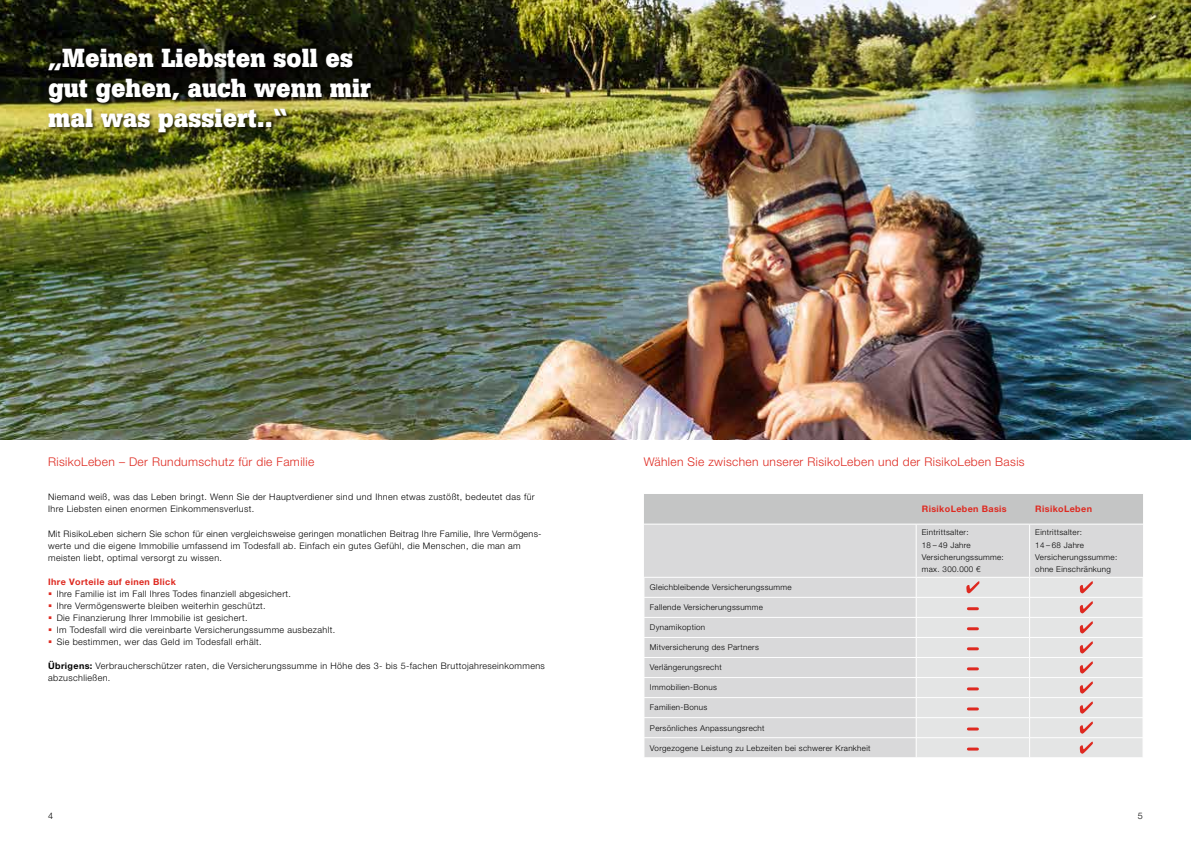
<style>
.page{position:relative;width:1191px;height:842px;background:#fff}
.page>*{position:absolute;margin:0;border:0;box-sizing:border-box;transform-origin:0 0}
.t1{font:700 26px/30px "Boton";color:#fff}
.t2{font:300 12px "Helvetica Neue LT Pro";letter-spacing:.03em;color:#de2920}
.t3{font:300 9px/12.1px "Helvetica Neue LT Pro";letter-spacing:.04em;color:#000}
.t4{font:700 9px "Helvetica Neue LT Pro";letter-spacing:.04em;color:#de2920}
.t5{font:300 8px/12px "Helvetica Neue LT Pro";letter-spacing:.04em;color:#000}
.s1{font-weight:700}
</style>
<div class="page">
<img style="left:0;top:0;width:1191px;height:440px">
<div style="left:48px;top:47px;width:328px;height:90px;background:#000;opacity:.75"></div>
<div style="left:644px;top:494px;width:499px;height:30px;background:#c4c5c5"></div>
<div style="left:644px;top:525px;width:499px;height:232px;background:#d9d9da"></div>
<div style="left:917px;top:578px;width:225px;height:179px;background:#e4e5e5"></div>
<hr style="left:916px;top:525px;width:1px;height:52px;background:#fff">
<hr style="left:1029px;top:525px;width:1px;height:52px;background:#fff">
<hr style="left:643px;top:577px;width:273px;height:1px;background:#fff">
<hr style="left:916px;top:577px;width:113px;height:1px;background:#fff">
<hr style="left:1029px;top:577px;width:114px;height:1px;background:#fff">
<hr style="left:643px;top:597px;width:273px;height:1px;background:#fff">
<hr style="left:916px;top:597px;width:113px;height:1px;background:#fff">
<hr style="left:1029px;top:597px;width:114px;height:1px;background:#fff">
<hr style="left:643px;top:617px;width:273px;height:1px;background:#fff">
<hr style="left:916px;top:617px;width:113px;height:1px;background:#fff">
<hr style="left:1029px;top:617px;width:114px;height:1px;background:#fff">
<hr style="left:643px;top:637px;width:273px;height:1px;background:#fff">
<hr style="left:916px;top:637px;width:113px;height:1px;background:#fff">
<hr style="left:1029px;top:637px;width:114px;height:1px;background:#fff">
<hr style="left:643px;top:657px;width:273px;height:1px;background:#fff">
<hr style="left:916px;top:657px;width:113px;height:1px;background:#fff">
<hr style="left:1029px;top:657px;width:114px;height:1px;background:#fff">
<hr style="left:643px;top:677px;width:273px;height:1px;background:#fff">
<hr style="left:916px;top:677px;width:113px;height:1px;background:#fff">
<hr style="left:1029px;top:677px;width:114px;height:1px;background:#fff">
<hr style="left:643px;top:697px;width:273px;height:1px;background:#fff">
<hr style="left:916px;top:697px;width:113px;height:1px;background:#fff">
<hr style="left:1029px;top:697px;width:114px;height:1px;background:#fff">
<hr style="left:643px;top:717px;width:273px;height:1px;background:#fff">
<hr style="left:916px;top:717px;width:113px;height:1px;background:#fff">
<hr style="left:1029px;top:717px;width:114px;height:1px;background:#fff">
<hr style="left:643px;top:737px;width:273px;height:1px;background:#fff">
<hr style="left:916px;top:737px;width:113px;height:1px;background:#fff">
<svg style="left:916px;top:578px;width:1px;height:179px"></svg>
<hr style="left:1029px;top:737px;width:114px;height:1px;background:#fff">
<svg style="left:1029px;top:578px;width:1px;height:179px"></svg>
<svg style="left:1142px;top:578px;width:1px;height:179px"></svg>
<svg style="left:966px;top:581px;width:13px;height:12px"></svg>
<svg style="left:1079px;top:581px;width:13px;height:12px"></svg>
<svg style="left:968px;top:607px;width:9px;height:3px"></svg>
<svg style="left:1079px;top:601px;width:13px;height:12px"></svg>
<svg style="left:968px;top:627px;width:9px;height:3px"></svg>
<svg style="left:1079px;top:621px;width:13px;height:12px"></svg>
<svg style="left:968px;top:647px;width:9px;height:3px"></svg>
<svg style="left:1079px;top:641px;width:13px;height:12px"></svg>
<svg style="left:968px;top:667px;width:9px;height:3px"></svg>
<svg style="left:1079px;top:661px;width:13px;height:12px"></svg>
<svg style="left:968px;top:687px;width:9px;height:3px"></svg>
<svg style="left:1079px;top:681px;width:13px;height:13px"></svg>
<svg style="left:968px;top:707px;width:9px;height:3px"></svg>
<svg style="left:1079px;top:702px;width:13px;height:12px"></svg>
<svg style="left:968px;top:727px;width:9px;height:3px"></svg>
<svg style="left:1079px;top:722px;width:13px;height:12px"></svg>
<svg style="left:968px;top:747px;width:9px;height:3px"></svg>
<svg style="left:1079px;top:742px;width:13px;height:12px"></svg>
<h1 class="t1" style="left:48px;top:43px;width:324px">„Meinen Liebsten soll es gut gehen, auch wenn mir mal was passiert..“</h1>
<h2 class="t2" style="left:48px;top:455px;width:268px">RisikoLeben – Der Rundumschutz für die Familie</h2>
<h2 class="t2" style="left:643px;top:455px;width:382px">Wählen Sie zwischen unserer RisikoLeben und der RisikoLeben Basis</h2>
<p class="t3" style="left:48px;top:491px;width:488px">Niemand weiß, was das Leben bringt. Wenn Sie der Hauptverdiener sind und Ihnen etwas zustößt, bedeutet das für<br>Ihre Liebsten einen enormen Einkommensverlust.</p>
<p class="t3" style="left:48px;top:527px;width:494px">Mit RisikoLeben sichern Sie schon für einen vergleichsweise geringen monatlichen Beitrag Ihre Familie, Ihre Vermögens&shy;werte und die eigene Immobilie umfassend im Todesfall ab. Einfach ein gutes Gefühl, die Menschen, die man am meisten liebt, optimal versorgt zu wissen.</p>
<p class="t4" style="left:48px;top:576px;width:129px">Ihre Vorteile auf einen Blick</p>
<p class="t3" style="left:57px;top:587px;width:280px">Ihre Familie ist im Fall Ihres Todes finanziell abgesichert.<br>Ihre Vermögenswerte bleiben weiterhin geschützt.<br>Die Finanzierung Ihrer Immobilie ist gesichert.<br>Im Todesfall wird die vereinbarte Versicherungssumme ausbezahlt.<br>Sie bestimmen, wer das Geld im Todesfall erhält.</p>
<p class="t3" style="left:48px;top:660px;width:498px"><span class="s1">Übrigens:</span> Verbraucherschützer raten, die Versicherungssumme in Höhe des 3- bis 5-fachen Bruttojahreseinkommens abzuschließen.</p>
<p class="t5" style="left:650px;top:581px;width:143px">Gleichbleibende Versicherungssumme</p>
<p class="t5" style="left:650px;top:601px;width:115px">Fallende Versicherungssumme</p>
<p class="t5" style="left:650px;top:621px;width:57px">Dynamikoption</p>
<p class="t5" style="left:650px;top:641px;width:110px">Mitversicherung des Partners</p>
<p class="t5" style="left:650px;top:661px;width:73px">Verlängerungsrecht</p>
<p class="t5" style="left:650px;top:681px;width:69px">Immobilien-Bonus</p>
<p class="t5" style="left:650px;top:701px;width:59px">Familien-Bonus</p>
<p class="t5" style="left:650px;top:721px;width:116px">Persönliches Anpassungsrecht</p>
<p class="t5" style="left:650px;top:741px;width:222px">Vorgezogene Leistung zu Lebzeiten bei schwerer Krankheit</p>
<p class="t4" style="left:922px;top:503px;width:86px">RisikoLeben Basis</p>
<p class="t4" style="left:1035px;top:503px;width:58px">RisikoLeben</p>
<p class="t5" style="left:922px;top:526px;width:83px">Eintrittsalter:<br>18 – 49 Jahre<br>Versicherungssumme: max. 300.000 €</p>
<p class="t5" style="left:1035px;top:526px;width:83px">Eintrittsalter:<br>14 – 68 Jahre<br>Versicherungssumme: ohne Einschränkung</p>
<p class="t3" style="left:48px;top:810px;width:7px">4</p>
<p class="t3" style="left:1137px;top:810px;width:7px">5</p>
</div>
